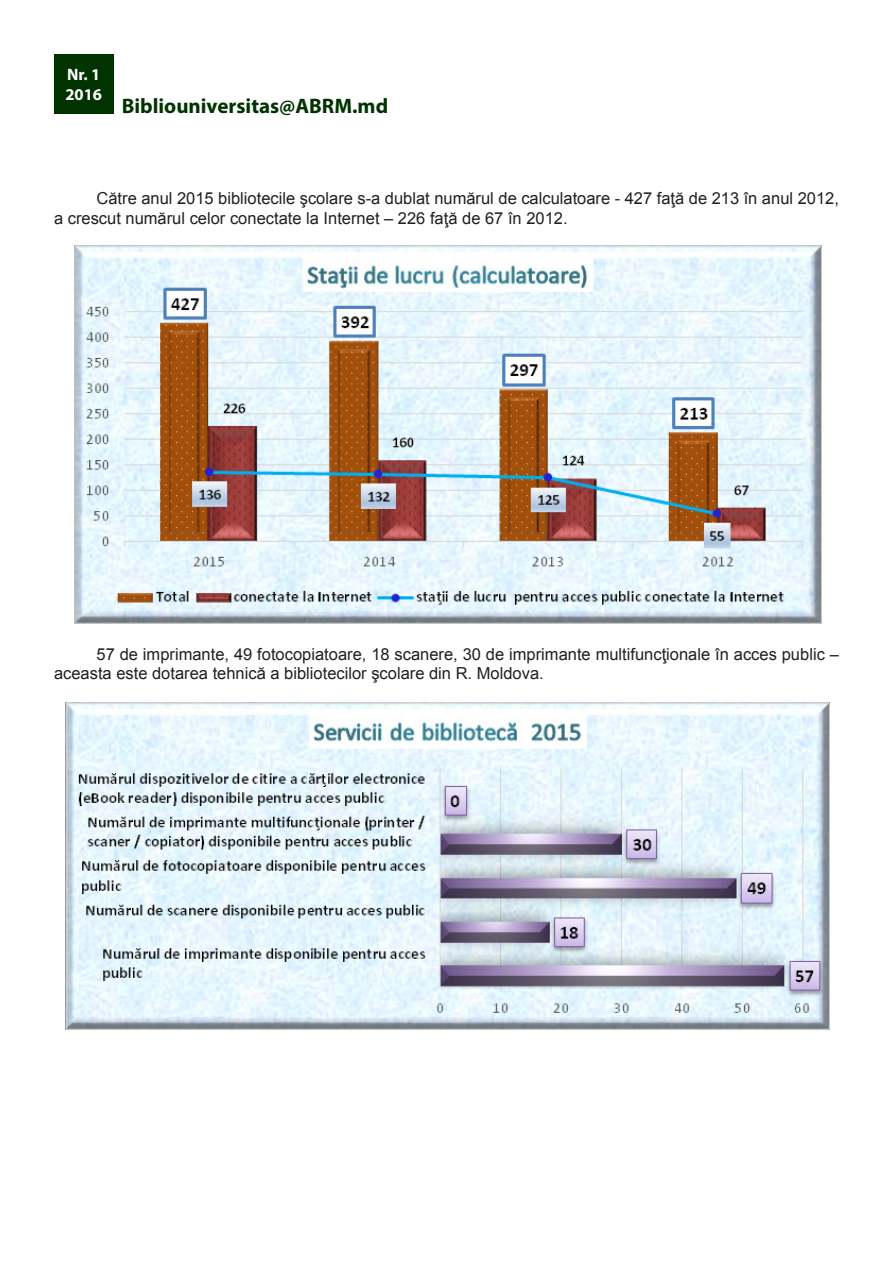
<style>
.page{position:relative;width:893px;height:1263px;background:#fff}
.page>*{position:absolute;margin:0;border:0;box-sizing:border-box;transform-origin:0 0}
.t1{font:700 21px "Myriad Pro";color:#030}
.t2{font:16.5px/19.8px "Arial";color:#231f20}
.t3{font:700 16.5px "Myriad Pro";color:#fff}
</style>
<div class="page">
<div style="left:54px;top:54px;width:59px;height:59px;background:#030"></div>
<img style="left:74px;top:245px;width:748px;height:379px">
<img style="left:65px;top:702px;width:765px;height:328px">
<p class="t3" style="left:67px;top:64px;width:35px">Nr. 1</p>
<p class="t3" style="left:65px;top:83px;width:38px">2016</p>
<p class="t1" style="left:122px;top:93px;width:268px">Bibliouniversitas@ABRM.md</p>
<p class="t2" style="left:54px;top:188px;width:786px;text-indent:43px">Către anul 2015 bibliotecile şcolare s-a dublat numărul de calculatoare - 427 faţă de 213 în anul 2012, a crescut numărul celor conectate la Internet – 226 faţă de 67 în 2012.</p>
<p class="t2" style="left:54px;top:644px;width:786px;text-indent:43px">57 de imprimante, 49 fotocopiatoare, 18 scanere, 30 de imprimante multifuncţionale în acces public – aceasta este dotarea tehnică a bibliotecilor şcolare din R. Moldova.</p>
</div>
